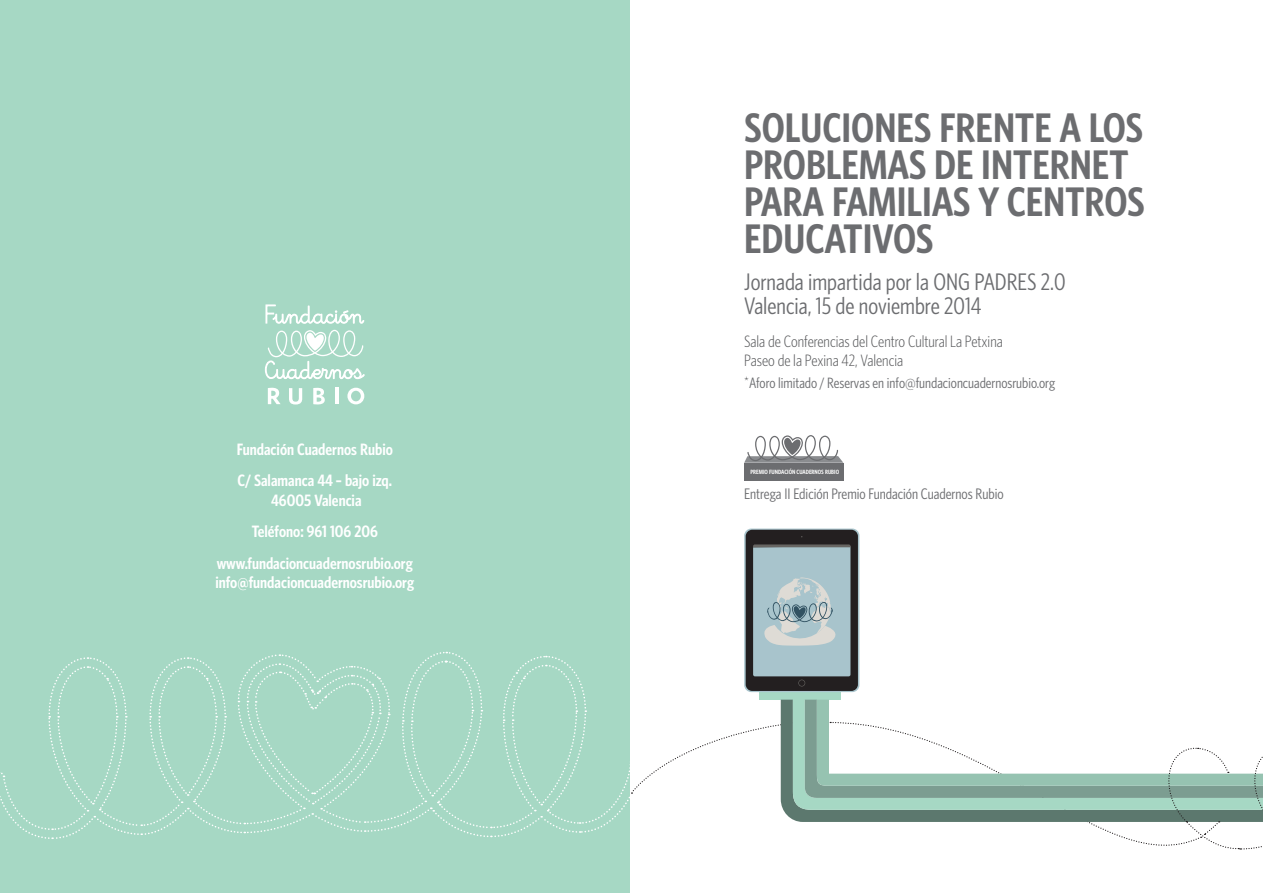
<style>
.page{position:relative;width:1263px;height:893px;background:#fff}
.page>*{position:absolute;margin:0;border:0;box-sizing:border-box;transform-origin:0 0}
.t1{font:600 41.4px/37.2px "Whitney Condensed";color:#6c6d70}
.t2{font:24px "Whitney Condensed";color:#6c6d70}
.t3{font:600 16.5px "Whitney Condensed";color:#fff}
.t4{font:300 16.5px "Whitney Condensed";color:#57585a}
.t5{font:15.3px "Whitney Condensed";color:#6c6d70}
.t6{font:15px "Whitney Condensed";color:#6c6d70}
.t7{font:600 6.15px "Whitney Condensed";color:#fff}
.s1{font-weight:300;font-size:16.5px;color:#57585a}
</style>
<div class="page">
<div style="left:0;top:0;width:630px;height:893px;background:#a6d8c4"></div>
<svg style="left:347px;top:388px;width:17px;height:16px"></svg>
<svg style="left:268px;top:388px;width:13px;height:16px"></svg>
<svg style="left:313px;top:388px;width:12px;height:16px"></svg>
<hr style="left:335px;top:388px;width:3px;height:16px;background:#fff">
<svg style="left:289px;top:388px;width:13px;height:16px"></svg>
<svg style="left:265px;top:330px;width:99px;height:49px"></svg>
<svg style="left:266px;top:305px;width:98px;height:18px"></svg>
<div style="left:746px;top:530px;width:112px;height:161px;background:#231f20;border-radius:7px"></div>
<div style="left:744px;top:463px;width:99px;height:17px;background:#6c6d70"></div>
<svg style="left:744px;top:435px;width:99px;height:28px"></svg>
<svg style="left:0;top:544px;width:1263px;height:306px"></svg>
<p class="t3" style="left:237px;top:439px;width:158px">Fundación Cuadernos Rubio</p>
<p class="t3" style="left:238px;top:471px;width:156px">C/ Salamanca 44 – bajo izq.</p>
<p class="t3" style="left:271px;top:490px;width:92px">46005 Valencia</p>
<p class="t3" style="left:252px;top:522px;width:128px">Teléfono: 961 106 206</p>
<p class="t3" style="left:217px;top:553px;width:198px">www.fundacioncuadernosrubio.org</p>
<p class="t3" style="left:215px;top:573px;width:200px">info@fundacioncuadernosrubio.org</p>
<p class="t1" style="left:744px;top:108px;width:402px">SOLUCIONES FRENTE A LOS<br>PROBLEMAS DE INTERNET<br>PARA FAMILIAS Y CENTROS<br>EDUCATIVOS</p>
<p class="t2" style="left:744px;top:268px;width:323px">Jornada impartida por la ONG PADRES 2.0</p>
<p class="t2" style="left:744px;top:292px;width:239px">Valencia, 15 de noviembre 2014</p>
<p class="t4" style="left:744px;top:332px;width:260px">Sala de Conferencias del Centro Cultural La Petxina</p>
<p class="t4" style="left:744px;top:351px;width:160px">Paseo de la Pexina 42, Valencia</p>
<p class="t6" style="left:744px;top:374px;width:312px"><span class="s1">*</span>Aforo limitado / Reservas en info@fundacioncuadernosrubio.org</p>
<p class="t7" style="left:750px;top:468px;width:90px">PREMIO FUNDACIÓN CUADERNOS RUBIO</p>
<p class="t5" style="left:744px;top:485px;width:261px">Entrega II Edición Premio Fundación Cuadernos Rubio</p>
</div>
